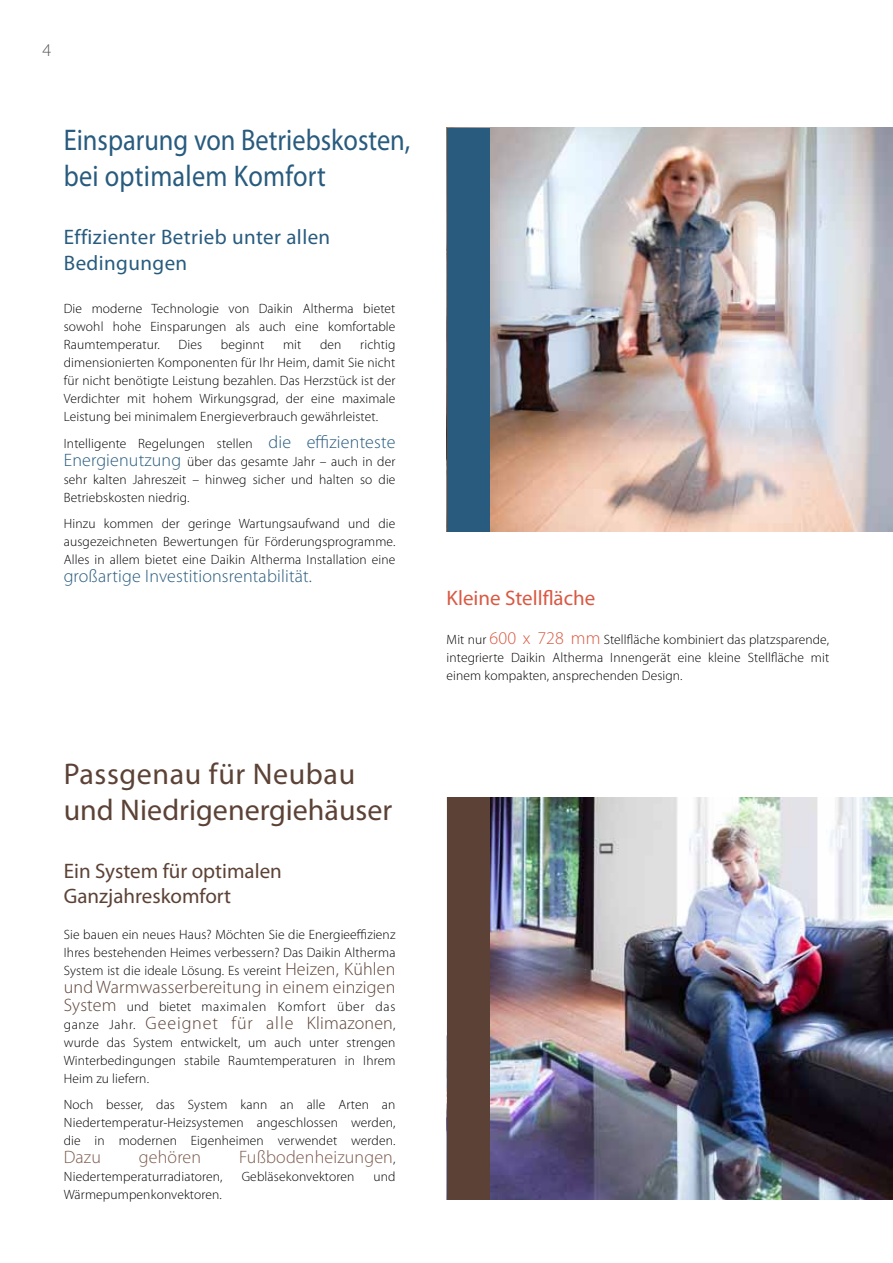
<style>
.page{position:relative;width:893px;height:1263px;background:#fff}
.page>*{position:absolute;margin:0;border:0;box-sizing:border-box;transform-origin:0 0}
.t1{font:30px/36px "Myriad Pro";color:#285b7e;scale:.88 1}
.t2{font:30px/36px "Myriad Pro";color:#5c4236}
.t3{font:21px/25.2px "Myriad Pro";letter-spacing:.02em;color:#285b7e}
.t4{font:21px/25.2px "Myriad Pro";color:#5c4236}
.t5{font:21px "Myriad Pro";color:#d95943}
.t6{font:300 18px "Myriad Pro";letter-spacing:.01em;color:#5c4236}
.t7{font:300 18px "Myriad Pro";letter-spacing:.05em;color:#5c4236}
.t8{font:300 18px "Myriad Pro";letter-spacing:.01em;color:#285b7e}
.t9{font:300 18px "Myriad Pro";letter-spacing:.01em;color:#7c5a4c}
.t10{font:300 18px "Myriad Pro";color:#5a5b5d}
.t11{font:300 13.5px/18px "Myriad Pro";letter-spacing:.01em;color:#000;text-align:justify}
.t12{font:300 13.5px "Myriad Pro";letter-spacing:.05em;color:#000}
.s1{font-size:18px;color:#285b7e}
.s2{font-size:18px;color:#5c4236}
.s3{font-size:13.5px;color:#000}
.s4{font-size:18px;color:#d95943}
</style>
<div class="page">
<img style="left:446px;top:797px;width:447px;height:402px">
<img style="left:446px;top:128px;width:447px;height:403px">
<div style="left:447px;top:128px;width:42px;height:403px;background:#285b7e"></div>
<div style="left:447px;top:797px;width:42px;height:402px;background:#5c4236"></div>
<h3 class="t10" style="left:43px;top:40px;width:10px">4</h3>
<h1 class="t1" style="left:64px;top:122px;width:395px">Einsparung von Betriebskosten, bei optimalem Komfort</h1>
<h2 class="t3" style="left:64px;top:224px;width:268px">Effizienter Betrieb unter allen<br>Bedingungen</h2>
<p class="t11" style="left:64px;top:300px;width:333px">Die moderne Technologie von Daikin Altherma bietet sowohl hohe Einsparungen als auch eine komfortable Raumtemperatur.</p>
<p class="t11" style="left:64px;top:336px;width:333px;text-indent:296px">richtig dimensionierten Komponenten für Ihr Heim, damit Sie nicht für nicht benötigte Leistung bezahlen. Das Herzstück ist der Verdichter mit hohem Wirkungsgrad, der eine maximale Leistung bei minimalem Energieverbrauch gewährleistet.</p>
<p class="t11" style="left:64px;top:434px;width:333px">Intelligente Regelungen stellen <span class="s1">die effizienteste Energienutzung</span> über das gesamte Jahr – auch in der sehr kalten Jahreszeit – hinweg sicher und halten so die Betriebskosten niedrig.</p>
<p class="t11" style="left:64px;top:515px;width:333px">Hinzu kommen der geringe Wartungsaufwand und die ausgezeichneten Bewertungen für Förderungsprogramme.<br>Alles in allem bietet eine Daikin Altherma Installation eine</p>
<h3 class="t8" style="left:64px;top:566px;width:250px">großartige Investitionsrentabilität.</h3>
<p class="t11" style="left:179px;top:336px;width:25px">Dies</p>
<p class="t11" style="left:221px;top:336px;width:45px">beginnt</p>
<p class="t11" style="left:283px;top:336px;width:20px">mit</p>
<p class="t11" style="left:320px;top:336px;width:23px">den</p>
<h1 class="t2" style="left:64px;top:755px;width:330px">Passgenau für Neubau und Niedrigenergiehäuser</h1>
<h2 class="t4" style="left:64px;top:858px;width:220px">Ein System für optimalen<br>Ganzjahreskomfort</h2>
<p class="t11" style="left:64px;top:925px;width:333px">Sie bauen ein neues Haus? Möchten Sie die Energieeffizienz Ihres bestehenden Heimes verbessern? Das Daikin Altherma System ist die ideale Lösung. Es vereint <span class="s2">Heizen, Kühlen</span></p>
<h3 class="t6" style="left:64px;top:977px;width:333px">und Warmwasserbereitung in einem einzigen</h3>
<p class="t12" style="left:64px;top:999px;width:333px"><span class="s2">System</span> und bietet maximalen Komfort über das</p>
<h3 class="t7" style="left:64px;top:1013px;width:333px"><span class="s3">ganze Jahr.</span> Geeignet für alle Klimazonen<span class="s3">,</span></h3>
<p class="t11" style="left:64px;top:1033px;width:333px">wurde das System entwickelt, um auch unter strengen Winterbedingungen stabile Raumtemperaturen in Ihrem Heim zu liefern.</p>
<p class="t11" style="left:64px;top:1096px;width:333px">Noch besser, das System kann an alle Arten an Niedertemperatur-Heizsystemen angeschlossen werden, die in modernen Eigenheimen verwendet werden.</p>
<h3 class="t9" style="left:64px;top:1147px;width:39px">Dazu</h3>
<h3 class="t9" style="left:139px;top:1147px;width:64px">gehören</h3>
<h3 class="t9" style="left:239px;top:1147px;width:158px">Fußbodenheizungen<span class="s3">,</span></h3>
<p class="t11" style="left:64px;top:1168px;width:160px">Niedertemperaturradiatoren,</p>
<p class="t11" style="left:242px;top:1168px;width:114px">Gebläsekonvektoren</p>
<p class="t11" style="left:373px;top:1168px;width:24px">und</p>
<p class="t11" style="left:64px;top:1186px;width:160px">Wärmepumpenkonvektoren.</p>
<h2 class="t5" style="left:446px;top:585px;width:150px">Kleine Stellfläche</h2>
<p class="t11" style="left:446px;top:630px;width:384px">Mit nur <span class="s4">600 x 728 mm</span> Stellfläche kombiniert das platzsparende, integrierte Daikin Altherma Innengerät eine kleine Stellfläche mit einem kompakten, ansprechenden Design.</p>
</div>
